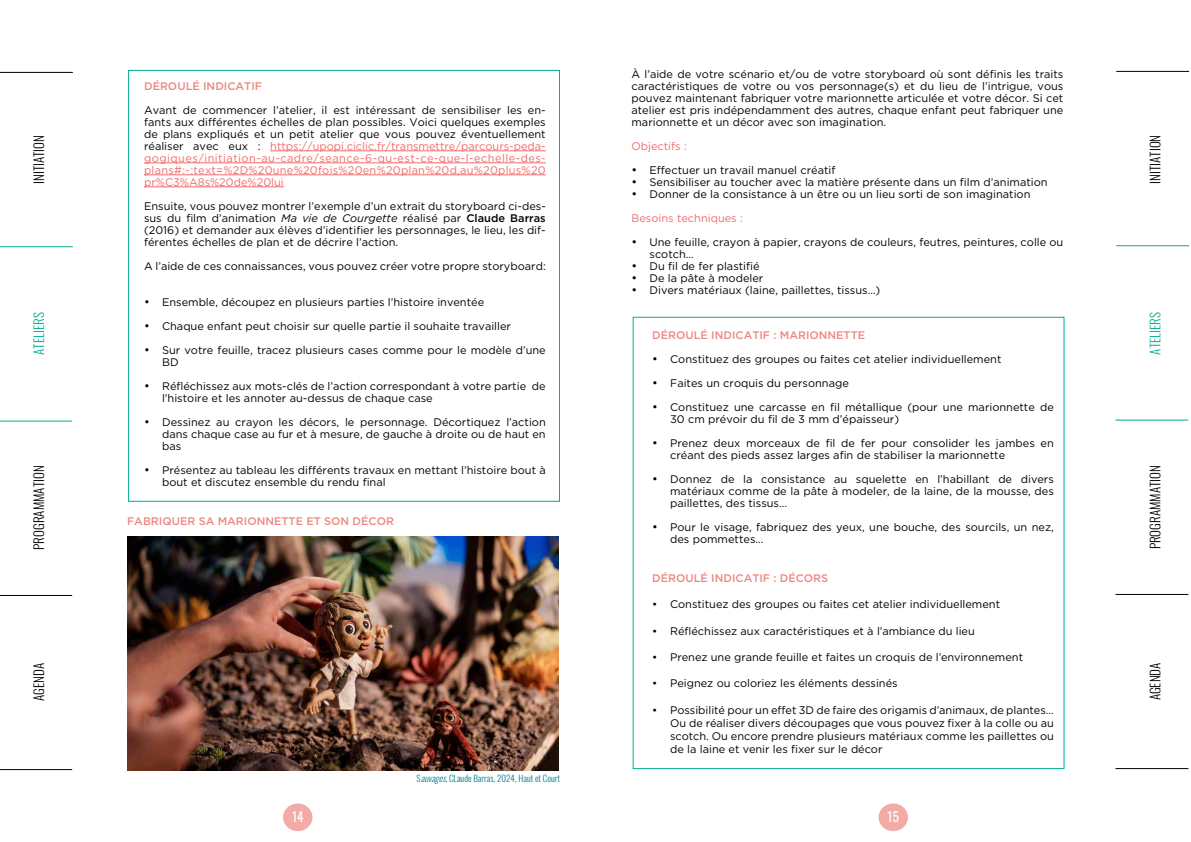
<style>
.page{position:relative;width:1191px;height:842px;background:#fff}
.page>*{position:absolute;margin:0;border:0;box-sizing:border-box;transform-origin:0 0}
.t1{font:300 13px "Oswald";color:#000}
.t2{font:300 13px "Oswald";color:#00ad94}
.t3{font:13px "Oswald";color:#fff}
.t4{font:11px/12px "Gotham";color:#000}
.t5{font:500 11px "Gotham";color:#ed8881}
.t6{font:11px "Gotham";color:#f26969}
.t7{font:300 9px "Oswald";color:#007c91}
.s1{color:#f26969}
.s2{font-style:italic}
.s3{font-weight:500}
.s4{font-size:12px}
</style>
<div class="page">
<div style="left:878px;top:803px;width:30px;height:28px;background:#f2aba7;border-radius:50%"></div>
<div style="left:283px;top:803px;width:29px;height:28px;background:#f2aba7;border-radius:50%"></div>
<hr style="left:0;top:595px;width:72px;height:1px;background:#000">
<hr style="left:0;top:769px;width:72px;height:1px;background:#000">
<hr style="left:0;top:421px;width:72px;height:1px;background:#00ad94">
<hr style="left:0;top:246px;width:73px;height:1px;background:#00ad94">
<hr style="left:0;top:72px;width:73px;height:1px;background:#000">
<hr style="left:270px;top:151px;width:276px;height:1px;background:#f26969">
<hr style="left:144px;top:163px;width:402px;height:1px;background:#f26969">
<hr style="left:144px;top:175px;width:402px;height:1px;background:#f26969">
<hr style="left:144px;top:187px;width:140px;height:1px;background:#f26969">
<hr style="left:1115px;top:594px;width:73px;height:1px;background:#000">
<hr style="left:1115px;top:768px;width:73px;height:1px;background:#000">
<hr style="left:1115px;top:420px;width:73px;height:1px;background:#00ad94">
<hr style="left:1116px;top:245px;width:73px;height:1px;background:#00ad94">
<hr style="left:1116px;top:71px;width:73px;height:1px;background:#000">
<img style="left:127px;top:537px;width:432px;height:233px">
<p class="t1" style="left:27px;top:184px;width:50px;rotate:-90deg">Initiation</p>
<p class="t2" style="left:27px;top:355px;width:44px;rotate:-90deg">ATELIERS</p>
<p class="t1" style="left:27px;top:550px;width:86px;rotate:-90deg">Programmation</p>
<p class="t1" style="left:27px;top:701px;width:38px;rotate:-90deg">Agenda</p>
<p class="t5" style="left:144px;top:79px;width:9px">DÉRO</p>
<p class="t5" style="left:177px;top:79px;width:83px">ULÉ INDICATIF</p>
<p class="t4" style="left:144px;top:104px;width:403px;text-align:justify">Avant de commencer l’atelier, il est intéressant de sensibiliser les en&shy;fants aux différentes échelles de plan possibles. Voici quelques exemples de plans expliqués et un petit atelier que vous pouvez éventuellement réaliser avec eux : <span class="s1">https://upopi.ciclic.fr/transmettre/parcours-peda&shy;gogiques/initiation-au-cadre/seance-6-qu-est-ce-que-l-echelle-des&shy;plans#:~:text=%2D%20une%20fois%20en%20plan%20d,au%20plus%20 pr%C3%A8s%20de%20lui</span></p>
<p class="t4" style="left:144px;top:200px;width:403px;text-align:justify">Ensuite, vous pouvez montrer l’exemple d’un extrait du storyboard ci-des&shy;sus du film d’animation <span class="s2">Ma vie de Courgette</span> réalisé par <span class="s3">CLAUDE BARRAS </span>(2016) et demander aux élèves d’identifier les personnages, le lieu, les dif&shy;férentes échelles de plan et de décrire l’action.</p>
<p class="t4" style="left:144px;top:260px;width:403px">A l’aide de ces connaissances, vous pouvez créer votre propre storyboard:</p>
<p class="t4" style="left:144px;top:296px;width:342px"><span class="s4">•</span> Ensemble, découpez en plusieurs parties l’histoire inventée</p>
<p class="t4" style="left:144px;top:320px;width:368px"><span class="s4">•</span> Chaque enfant peut choisir sur quelle partie il souhaite travailler</p>
<p class="t4" style="left:162px;top:344px;width:385px;text-indent:-18px"><span class="s4">•</span> Sur votre feuille, tracez plusieurs cases comme pour le modèle d’une<br>BD</p>
<p class="t4" style="left:162px;top:380px;width:385px;text-indent:-18px"><span class="s4">•</span> Réfléchissez aux mots-clés de l’action correspondant à votre partie de l’histoire et les annoter au-dessus de chaque case</p>
<p class="t4" style="left:162px;top:416px;width:385px;text-align:justify;text-indent:-18px"><span class="s4">•</span> Dessinez au crayon les décors, le personnage. Décortiquez l’action dans chaque case au fur et à mesure, de gauche à droite ou de haut en bas</p>
<p class="t4" style="left:162px;top:464px;width:385px;text-indent:-18px"><span class="s4">•</span> Présentez au tableau les différents travaux en mettant l’histoire bout à bout et discutez ensemble du rendu final</p>
<p class="t5" style="left:127px;top:514px;width:130px">FABRIQUER SA MARIONN</p>
<p class="t5" style="left:274px;top:514px;width:59px">ETTE ET SON</p>
<p class="t5" style="left:352px;top:514px;width:18px">DÉCOR</p>
<p class="t7" style="left:417px;top:770px;width:145px">S<span class="s2">auvages</span>, CLaude Barras, 2024, Haut et Court</p>
<p class="t4" style="left:631px;top:68px;width:433px;text-align:justify">À l’aide de votre scénario et/ou de votre storyboard où sont définis les traits caractéristiques de votre ou vos personnage(s) et du lieu de l’intrigue, vous pouvez maintenant fabriquer votre marionnette articulée et votre décor. Si cet atelier est pris indépendamment des autres, chaque enfant peut fabriquer une marionnette et un décor avec son imagination.</p>
<p class="t6" style="left:631px;top:139px;width:57px">Objectifs :</p>
<p class="t4" style="left:631px;top:164px;width:205px"><span class="s4">•</span> Effectuer un travail manuel créatif</p>
<p class="t4" style="left:631px;top:176px;width:418px"><span class="s4">•</span> Sensibiliser au toucher avec la matière présente dans un film d’animation</p>
<p class="t4" style="left:631px;top:182px;width:400px;line-height:24px"><span class="s4">•</span> Donner de la consistance à un être ou un lieu sorti de son imagination<br><span class="s1">Besoins techniques :</span></p>
<p class="t4" style="left:649px;top:236px;width:415px;text-indent:-18px"><span class="s4">•</span> Une feuille, crayon à papier, crayons de couleurs, feutres, peintures, colle ou scotch…</p>
<p class="t4" style="left:631px;top:260px;width:130px"><span class="s4">•</span> Du fil de fer plastifié</p>
<p class="t4" style="left:631px;top:272px;width:133px"><span class="s4">•</span> De la pâte à modeler</p>
<p class="t4" style="left:631px;top:284px;width:250px"><span class="s4">•</span> Divers matériaux (laine, paillettes, tissus…)</p>
<p class="t5" style="left:652px;top:328px;width:9px">DÉRO</p>
<p class="t5" style="left:685px;top:328px;width:180px">ULÉ IN DICATIF : MARIONNETTE</p>
<p class="t4" style="left:652px;top:353px;width:351px"><span class="s4">•</span> Constituez des groupes ou faites cet atelier individuellement</p>
<p class="t4" style="left:652px;top:377px;width:198px"><span class="s4">•</span> Faites un croquis du personnage</p>
<p class="t4" style="left:670px;top:401px;width:385px;text-indent:-18px"><span class="s4">•</span> Constituez une carcasse en fil métallique (pour une marionnette de<br>30 cm prévoir du fil de 3 mm d’épaisseur)</p>
<p class="t4" style="left:670px;top:437px;width:385px;text-indent:-18px"><span class="s4">•</span> Prenez deux morceaux de fil de fer pour consolider les jambes en créant des pieds assez larges afin de stabiliser la marionnette</p>
<p class="t4" style="left:670px;top:473px;width:385px;text-align:justify;text-indent:-18px"><span class="s4">•</span> Donnez de la consistance au squelette en l’habillant de divers matériaux comme de la pâte à modeler, de la laine, de la mousse, des paillettes, des tissus…</p>
<p class="t4" style="left:670px;top:521px;width:385px;text-indent:-18px"><span class="s4">•</span> Pour le visage, fabriquez des yeux, une bouche, des sourcils, un nez, des pommettes…</p>
<p class="t5" style="left:652px;top:571px;width:9px">DÉRO</p>
<p class="t5" style="left:685px;top:571px;width:144px">ULÉ IN DICATIF : DÉCORS</p>
<p class="t4" style="left:652px;top:598px;width:349px">• Constituez des groupes ou faites cet atelier individuellement</p>
<p class="t4" style="left:652px;top:624px;width:324px">• Réfléchissez aux caractéristiques et à l’ambiance du lieu</p>
<p class="t4" style="left:652px;top:651px;width:372px">• Prenez une grande feuille et faites un croquis de l’environnement</p>
<p class="t4" style="left:652px;top:677px;width:247px">• Peignez ou coloriez les éléments dessinés</p>
<p class="t4" style="left:670px;top:703px;width:385px;line-height:13.2px;text-align:justify;text-indent:-18px">• Possibilité pour un effet 3D de faire des origamis d’animaux, de plantes… Ou de réaliser divers découpages que vous pouvez fixer à la colle ou au scotch. Ou encore prendre plusieurs matériaux comme les paillettes ou de la laine et venir les fixer sur le décor</p>
<p class="t3" style="left:292px;top:805px;width:13px">14</p>
<p class="t3" style="left:887px;top:805px;width:13px">15</p>
<p class="t1" style="left:1143px;top:184px;width:50px;rotate:-90deg">Initiation</p>
<p class="t2" style="left:1143px;top:354px;width:44px;rotate:-90deg">ATELIERS</p>
<p class="t1" style="left:1143px;top:549px;width:86px;rotate:-90deg">Programmation</p>
<p class="t1" style="left:1143px;top:700px;width:38px;rotate:-90deg">Agenda</p>
</div>
